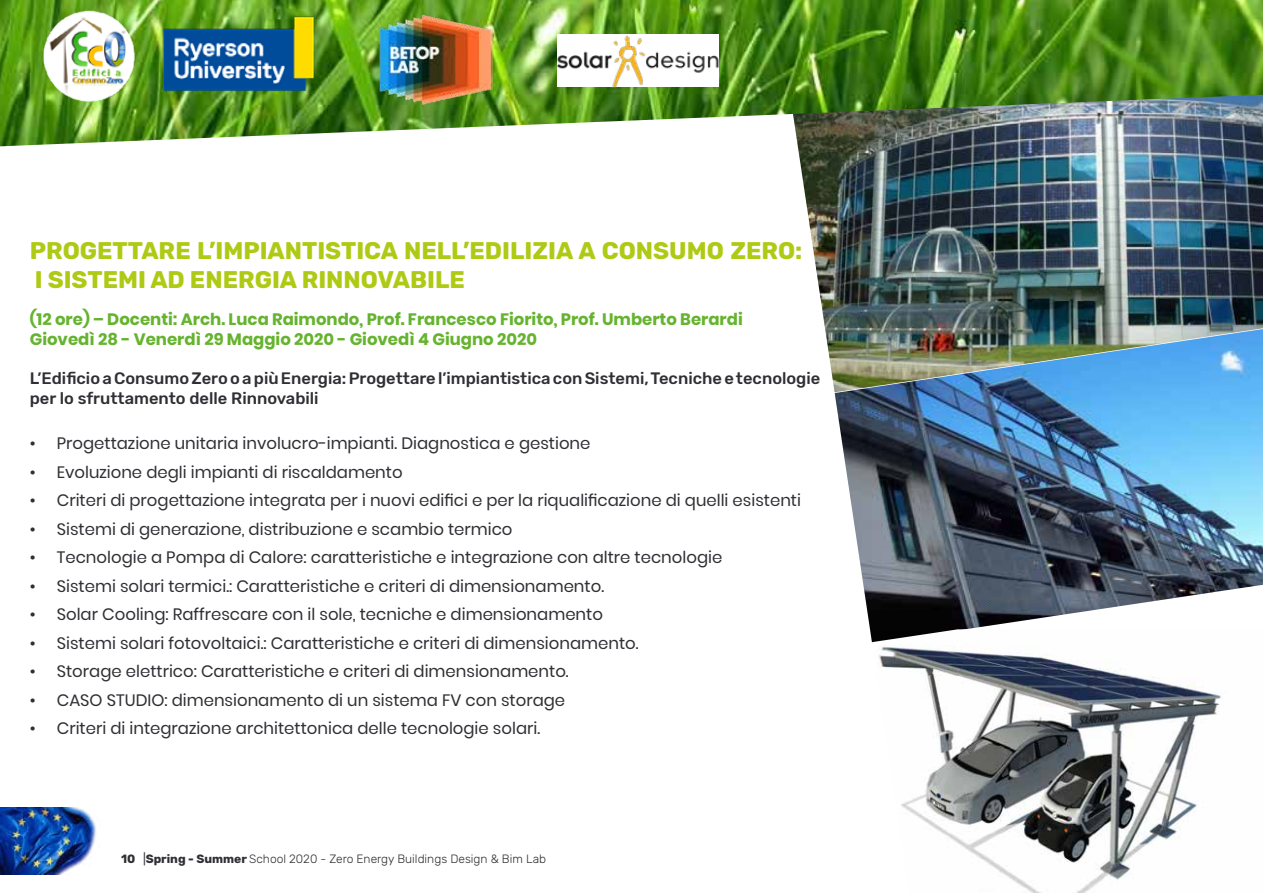
<style>
.page{position:relative;width:1263px;height:893px;background:#fff}
.page>*{position:absolute;margin:0;border:0;box-sizing:border-box;transform-origin:0 0}
.t1{font:700 24px/28.8px "Rubik";color:#afca14}
.t2{font:16.5px "Poppins";color:#2f2f34}
.t3{font:700 16.5px/19.8px "Poppins";color:#65b32e}
.t4{font:500 16.5px/19.8px "Rubik";color:#2f2f34}
.t5{font:300 12px "Rubik";color:#2f2f34}
.s1{font-weight:700}
.s2{font-weight:400}
</style>
<div class="page">
<img style="left:835px;top:392px;width:428px;height:250px">
<img style="left:797px;top:146px;width:466px;height:246px">
<img style="left:872px;top:629px;width:391px;height:264px">
<img style="left:0;top:0;width:1263px;height:146px">
<img style="left:34px;top:9px;width:116px;height:93px">
<img style="left:157px;top:10px;width:166px;height:90px">
<img style="left:557px;top:35px;width:162px;height:52px">
<img style="left:378px;top:14px;width:115px;height:90px">
<img style="left:0;top:808px;width:96px;height:67px">
<h1 class="t1" style="left:30px;top:237px;width:774px">PROGETTARE L’IMPIANTISTICA NELL’EDILIZIA A CONSUMO ZERO:<br>I SISTEMI AD ENERGIA RINNOVABILE</h1>
<p class="t3" style="left:30px;top:309px;width:714px">(12 ore) – Docenti: Arch. Luca Raimondo, Prof. Francesco Fiorito, Prof. Umberto Berardi<br>Giovedì 28 - Venerdì 29 Maggio 2020 - Giovedì 4 Giugno 2020</p>
<p class="t4" style="left:30px;top:369px;width:792px">L’Edificio a Consumo Zero o a più Energia: Progettare l’impiantistica con Sistemi, Tecniche e tecnologie per lo sfruttamento delle Rinnovabili</p>
<p class="t2" style="left:30px;top:434px;width:562px">• Progettazione unitaria involucro-impianti. Diagnostica e gestione</p>
<p class="t2" style="left:30px;top:463px;width:374px">• Evoluzione degli impianti di riscaldamento</p>
<p class="t2" style="left:30px;top:491px;width:773px">• Criteri di progettazione integrata per i nuovi edifici e per la riqualificazione di quelli esistenti</p>
<p class="t2" style="left:30px;top:520px;width:484px">• Sistemi di generazione, distribuzione e scambio termico</p>
<p class="t2" style="left:30px;top:548px;width:694px">• Tecnologie a Pompa di Calore: caratteristiche e integrazione con altre tecnologie</p>
<p class="t2" style="left:30px;top:577px;width:576px">• Sistemi solari termici.: Caratteristiche e criteri di dimensionamento.</p>
<p class="t2" style="left:30px;top:605px;width:575px">• Solar Cooling: Raffrescare con il sole, tecniche e dimensionamento</p>
<p class="t2" style="left:30px;top:634px;width:610px">• Sistemi solari fotovoltaici.: Caratteristiche e criteri di dimensionamento.</p>
<p class="t2" style="left:30px;top:662px;width:540px">• Storage elettrico: Caratteristiche e criteri di dimensionamento.</p>
<p class="t2" style="left:30px;top:691px;width:537px">• CASO STUDIO: dimensionamento di un sistema FV con storage</p>
<p class="t2" style="left:30px;top:719px;width:512px">• Criteri di integrazione architettonica delle tecnologie solari.</p>
<p class="t5" style="left:121px;top:852px;width:426px"><span class="s1">10</span> <span class="s2">|</span><span class="s1">Spring - Summer</span> School 2020 - Zero Energy Buildings Design &amp; Bim Lab</p>
</div>
